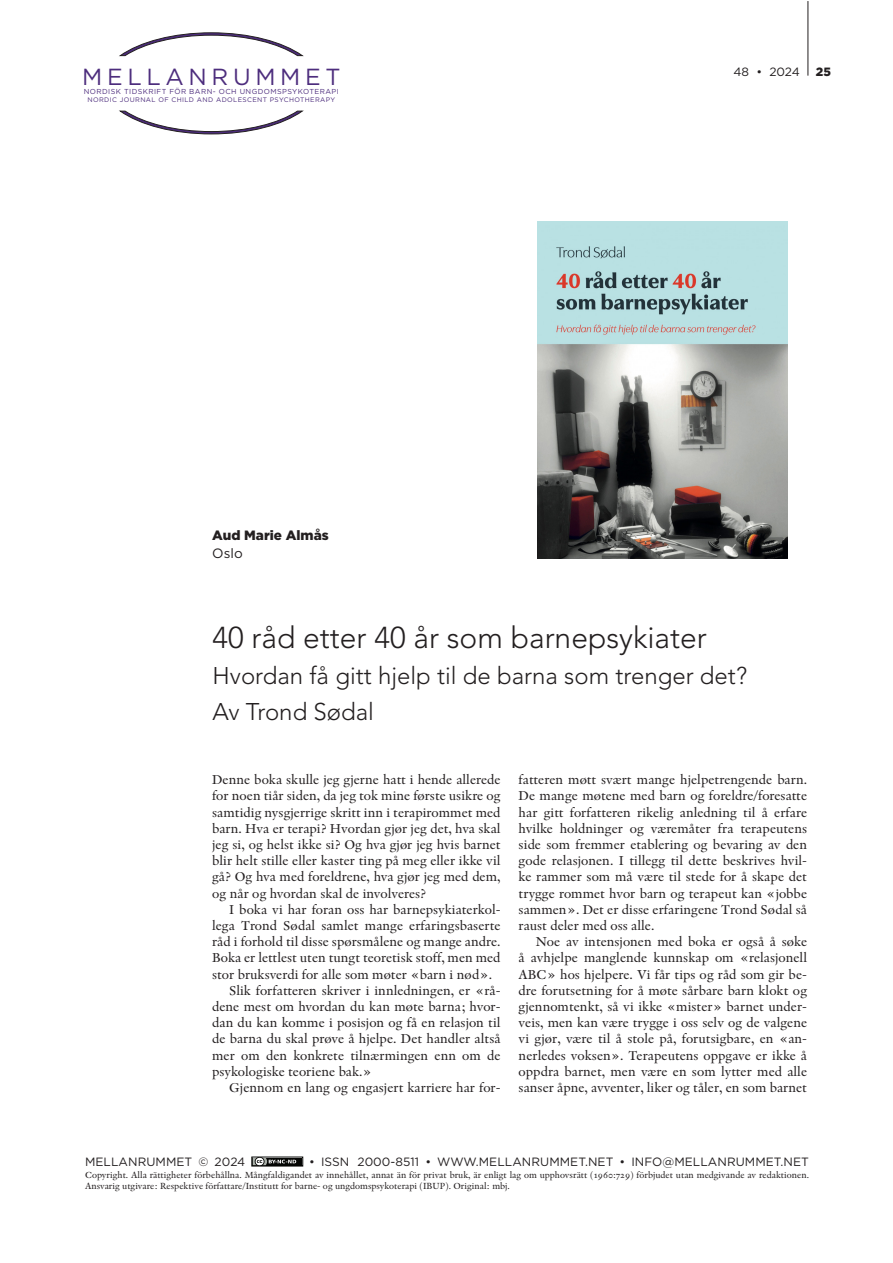
<style>
.page{position:relative;width:893px;height:1263px;background:#fff}
.page>*{position:absolute;margin:0;border:0;box-sizing:border-box;transform-origin:0 0}
.t1{font:300 30px "Avenir LT Pro";color:#231f20}
.t2{font:300 24px/36px "Avenir LT Pro";color:#231f20}
.t3{font:23.25px "Gotham";letter-spacing:.2em;color:#4d2d7d}
.t4{font:13.5px/16.2px "Indigo Regular Os F";color:#231f20;text-align:justify}
.t5{font:900 13.5px "Gotham";color:#231f20}
.t6{font:13.5px "Gotham";color:#231f20}
.t7{font:12px "Gotham";letter-spacing:.005em;color:#231f20}
.t8{font:900 12px "Gotham";color:#231f20}
.t9{font:9.3px/11.1px "Indigo Regular Os F";color:#231f20}
.t10{font:7.2px "Gotham";letter-spacing:.06em;color:#4d2d7d}
.t11{font:6.6px "Gotham";letter-spacing:.06em;color:#4d2d7d}
</style>
<div class="page">
<hr style="left:808px;top:1px;width:1px;height:75px;background:#231f20">
<div style="left:251px;top:1157px;width:52px;height:9px;border:1px solid #040503"></div>
<div style="left:253px;top:1158px;width:49px;height:7px;background:#040503"></div>
<svg style="left:251px;top:1157px;width:45px;height:10px"></svg>
<svg style="left:119px;top:32px;width:184px;height:102px"></svg>
<img style="left:538px;top:221px;width:250px;height:337px">
<h3 class="t3" style="left:82px;top:62px;width:260px">MELLANRUMMET</h3>
<p class="t10" style="left:84px;top:87px;width:257px">NORDISK TIDSKRIFT FÖR BARN- OCH UNGDOMSPSYKOTERAPI</p>
<p class="t11" style="left:87px;top:96px;width:249px">NORDIC JOURNAL OF CHILD AND ADOLESCENT PSYCHOTHERAPY</p>
<p class="t5" style="left:212px;top:527px;width:118px">Aud Marie Almås</p>
<p class="t6" style="left:212px;top:545px;width:32px">OSLO</p>
<p class="t7" style="left:734px;top:64px;width:68px">48 • 2024</p>
<p class="t8" style="left:816px;top:64px;width:17px">25</p>
<h1 class="t1" style="left:213px;top:620px;width:496px">40 råd etter 40 år som barnepsykiater</h1>
<h2 class="t2" style="left:213px;top:658px;width:536px">Hvordan få gitt hjelp til de barna som trenger det?<br>Av Trond Sødal</h2>
<p class="t4" style="left:212px;top:771px;width:290px">Denne boka skulle jeg gjerne hatt i hende allerede for noen tiår siden, da jeg tok mine første usikre og samtidig nysgjerrige skritt inn i terapirommet med barn. Hva er terapi? Hvordan gjør jeg det, hva skal jeg si, og helst ikke si? Og hva gjør jeg hvis barnet blir helt stille eller kaster ting på meg eller ikke vil gå? Og hva med foreldrene, hva gjør jeg med dem, og når og hvordan skal de involveres?</p>
<p class="t4" style="left:229px;top:901px;width:273px">I boka vi har foran oss har barnepsykiaterkol-</p>
<p class="t4" style="left:212px;top:917px;width:290px">lega Trond Sødal samlet mange erfaringsbaserte</p>
<p class="t4" style="left:212px;top:933px;width:290px">råd i forhold til disse spørsmålene og mange andre.</p>
<p class="t4" style="left:212px;top:950px;width:290px">Boka er lettlest uten tungt teoretisk stoff, men med</p>
<p class="t4" style="left:212px;top:966px;width:281px">stor bruksverdi for alle som møter «barn i nød».</p>
<p class="t4" style="left:229px;top:982px;width:273px">Slik forfatteren skriver i innledningen, er «rå-</p>
<p class="t4" style="left:212px;top:998px;width:290px">dene mest om hvordan du kan møte barna; hvor-</p>
<p class="t4" style="left:212px;top:1014px;width:290px">dan du kan komme i posisjon og få en relasjon til</p>
<p class="t4" style="left:212px;top:1031px;width:290px">de barna du skal prøve å hjelpe. Det handler altså</p>
<p class="t4" style="left:212px;top:1047px;width:290px">mer om den konkrete tilnærmingen enn om de</p>
<p class="t4" style="left:212px;top:1063px;width:161px">psykologiske teoriene bak.»</p>
<p class="t4" style="left:229px;top:1079px;width:273px">Gjennom en lang og engasjert karriere har for-</p>
<p class="t4" style="left:519px;top:771px;width:290px">fatteren møtt svært mange hjelpetrengende barn.<br>De mange møtene med barn og foreldre/foresatte har gitt forfatteren rikelig anledning til å erfare hvilke holdninger og væremåter fra terapeutens side som fremmer etablering og bevaring av den gode relasjonen. I tillegg til dette beskrives hvil&shy;ke rammer som må være til stede for å skape det trygge rommet hvor barn og terapeut kan «jobbe sammen». Det er disse erfaringene Trond Sødal så raust deler med oss alle.</p>
<p class="t4" style="left:519px;top:933px;width:290px;text-indent:17px">Noe av intensjonen med boka er også å søke å avhjelpe manglende kunnskap om «relasjonell ABC» hos hjelpere. Vi får tips og råd som gir be&shy;dre forutsetning for å møte sårbare barn klokt og gjennomtenkt, så vi ikke «mister» barnet under&shy;veis, men kan være trygge i oss selv og de valgene vi gjør, være til å stole på, forutsigbare, en «an&shy;nerledes voksen». Terapeutens oppgave er ikke å oppdra barnet, men være en som lytter med alle sanser åpne, avventer, liker og tåler, en som barnet</p>
<p class="t7" style="left:85px;top:1155px;width:162px">MELLANRUMMET © 2024</p>
<p class="t7" style="left:309px;top:1155px;width:180px">• ISSN 2000-8511 • WWW.MELLANRUMMET</p>
<p class="t7" style="left:585px;top:1155px;width:12px">.NET</p>
<p class="t7" style="left:620px;top:1155px;width:191px">• IN FO@MELLAN RUMMET.N ET</p>
<p class="t9" style="left:85px;top:1169px;width:725px">Copyright. Alla rättigheter förbehållna. Mångfaldigandet av innehållet, annat än för privat bruk, är enligt lag om upphovsrätt (1960:729) förbjudet utan medgivande av redaktionen.<br>Ansvarig utgivare: Respektive författare/Institutt for barne- og ungdomspsykoterapi (IBUP). Original: mbj.</p>
</div>
